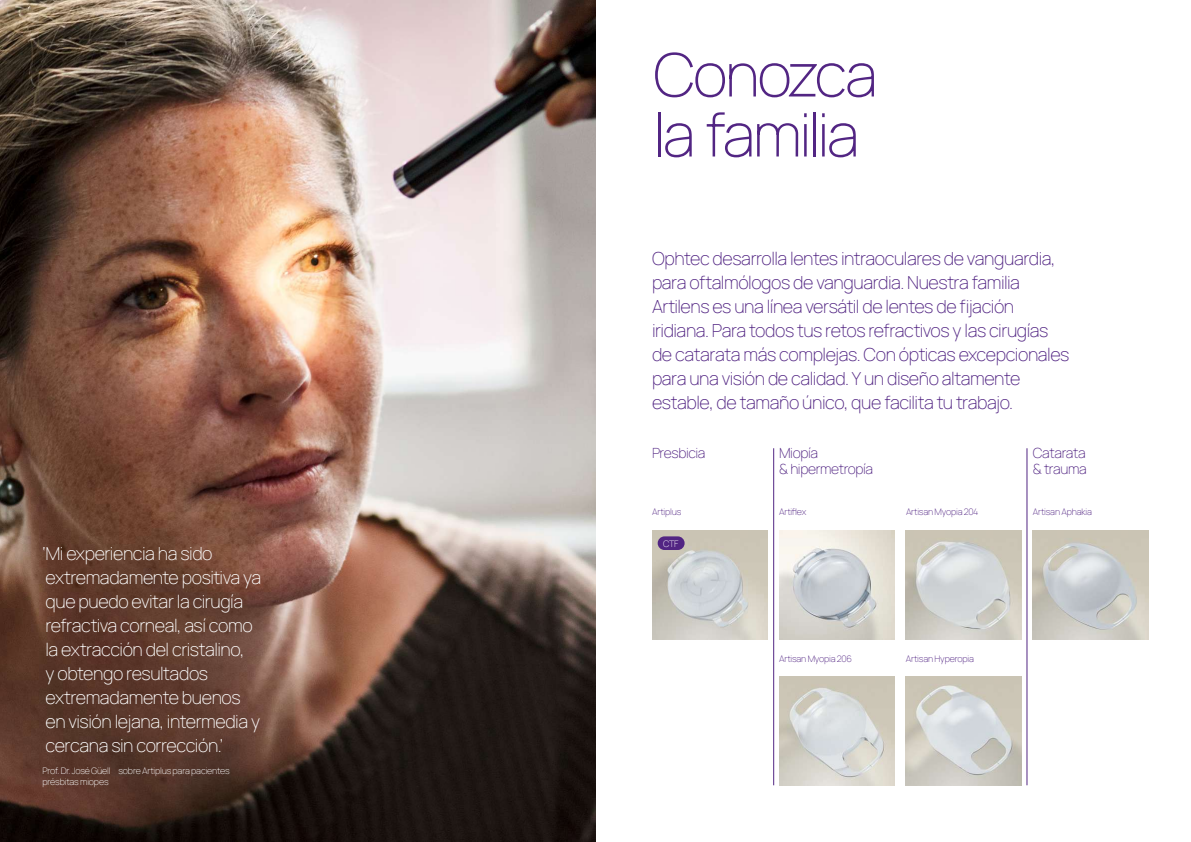
<style>
.page{position:relative;width:1191px;height:842px;background:#fff}
.page>*{position:absolute;margin:0;border:0;box-sizing:border-box;transform-origin:0 0}
.t1{font:200 60px/60px "Manrope";letter-spacing:-.045em;color:#522583}
.t2{font:200 18px/24px "Manrope";letter-spacing:-.025em;color:#522583}
.t3{font:200 18px/24px "Manrope";letter-spacing:-.025em;color:#fff}
.t4{font:200 14px/16px "Manrope";letter-spacing:-.03em;color:#522583}
.t5{font:200 9px "Manrope";letter-spacing:-.025em;color:#522583}
.t6{font:200 9px/11px "Manrope";letter-spacing:-.02em;color:#fff}
</style>
<div class="page">
<img style="left:0;top:0;width:595px;height:842px">
<img style="left:779px;top:531px;width:115px;height:109px">
<img style="left:906px;top:531px;width:115px;height:109px">
<img style="left:906px;top:676px;width:115px;height:109px">
<img style="left:779px;top:676px;width:115px;height:109px">
<img style="left:1033px;top:531px;width:115px;height:109px">
<img style="left:652px;top:531px;width:115px;height:109px">
<div style="left:657px;top:536px;width:27px;height:14px;background:#522583;border-radius:7px"></div>
<hr style="left:773px;top:448px;width:1px;height:337px;background:#522583">
<hr style="left:1026px;top:448px;width:1px;height:337px;background:#522583">
<p class="t3" style="left:43px;top:540px;width:220px">‘Mi experiencia ha sido extremadamente positiva ya que puedo evitar la cirugía refractiva corneal, así como la extracción del cristalino,<br>y obtengo resultados extremadamente buenos en visión lejana, intermedia y cercana sin corrección.’</p>
<p class="t6" style="left:43px;top:764px;width:189px">Prof. Dr. José Güell sobre Artiplus para pacientes présbitas miopes</p>
<h1 class="t1" style="left:653px;top:42px;width:226px">Conozca la familia</h1>
<p class="t2" style="left:652px;top:245px;width:419px">Ophtec desarrolla lentes intraoculares de vanguardia, para oftalmólogos de vanguardia. Nuestra familia Artilens es una línea versátil de lentes de fijación iridiana. Para todos tus retos refractivos y las cirugías de catarata más complejas. Con ópticas excepcionales para una visión de calidad. Y un diseño altamente estable, de tamaño único, que facilita tu trabajo.</p>
<p class="t4" style="left:652px;top:445px;width:55px">Presbicia</p>
<p class="t4" style="left:779px;top:445px;width:96px">Miopía<br>&amp; hipermetropía</p>
<p class="t4" style="left:1033px;top:445px;width:55px">Catarata &amp; trauma</p>
<p class="t5" style="left:779px;top:505px;width:29px">Artiflex</p>
<p class="t5" style="left:652px;top:505px;width:31px">Artiplus</p>
<p class="t5" style="left:1033px;top:505px;width:61px">Artisan Aphakia</p>
<p class="t6" style="left:663px;top:537px;width:17px">CTF</p>
<p class="t5" style="left:906px;top:505px;width:74px">Artisan Myopia 204</p>
<p class="t5" style="left:779px;top:653px;width:74px">Artisan Myopia 206</p>
<p class="t5" style="left:906px;top:653px;width:69px">Artisan Hyperopia</p>
</div>
